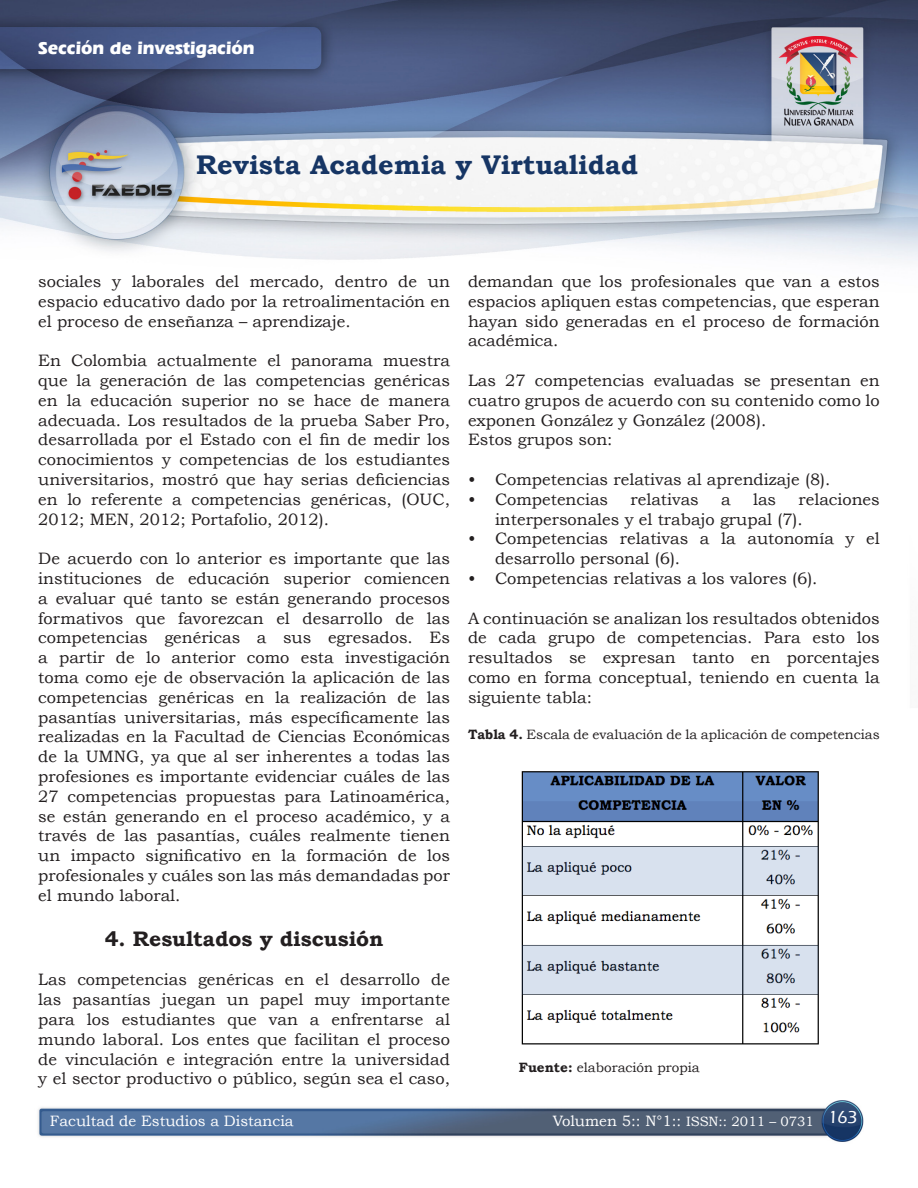
<style>
.page{position:relative;width:918px;height:1188px;background:#fff}
.page>*{position:absolute;margin:0;border:0;box-sizing:border-box;transform-origin:0 0}
.t1{font:700 27px "Bookman Old Style";color:#163564}
.Sub_titulos{font:700 21px "Bookman Old Style";color:#231f20}
.t2{font:700 18px "Eras IT Cby BT";color:#fff}
.t3{font:500 18px "Eras ITC";color:#fff}
.Contenidos_Español{font:16.5px/19.8px "Bookman Old Style";color:#231f20;text-align:justify}
.t4{font:15px "Bookman Old Style";color:#fff}
.Pie_de_pag_Nº{font:13.5px "Bookman Old Style";color:#231f20}
.s1{font-weight:700}
.s2{font-size:13.5px}
</style>
<div class="page">
<img style="left:0;top:0;width:918px;height:1142px">
<img style="left:516px;top:766px;width:308px;height:283px">
<p class="t2" style="left:38px;top:37px;width:218px">Sección de investigación</p>
<h1 class="t1" style="left:196px;top:149px;width:443px">Revista Academia y Virtualidad</h1>
<p class="Contenidos_Español" style="left:38px;top:271px;width:413px">sociales y laborales del mercado, dentro de un espacio educativo dado por la retroalimentación en el proceso de enseñanza – aprendizaje.</p>
<p class="Contenidos_Español" style="left:38px;top:351px;width:413px">En Colombia actualmente el panorama muestra que la generación de las competencias genéricas en la educación superior no se hace de manera adecuada. Los resultados de la prueba Saber Pro, desarrollada por el Estado con el fin de medir los conocimientos y competencias de los estudiantes universitarios, mostró que hay serias deficiencias en lo referente a competencias genéricas, (OUC, 2012; MEN, 2012; Portafolio, 2012).</p>
<p class="Contenidos_Español" style="left:38px;top:549px;width:413px">De acuerdo con lo anterior es importante que las instituciones de educación superior comiencen a evaluar qué tanto se están generando procesos formativos que favorezcan el desarrollo de las competencias genéricas a sus egresados. Es a partir de lo anterior como esta investigación toma como eje de observación la aplicación de las competencias genéricas en la realización de las pasantías universitarias, más específicamente las realizadas en la Facultad de Ciencias Económicas de la UMNG, ya que al ser inherentes a todas las profesiones es importante evidenciar cuáles de las 27 competencias propuestas para Latinoamérica, se están generando en el proceso académico, y a través de las pasantías, cuáles realmente tienen un impacto significativo en la formación de los profesionales y cuáles son las más demandadas por el mundo laboral.</p>
<p class="Sub_titulos" style="left:105px;top:926px;width:280px">4. Resultados y discusión</p>
<p class="Contenidos_Español" style="left:38px;top:970px;width:413px">Las competencias genéricas en el desarrollo de las pasantías juegan un papel muy importante para los estudiantes que van a enfrentarse al mundo laboral. Los entes que facilitan el proceso de vinculación e integración entre la universidad y el sector productivo o público, según sea el caso,</p>
<p class="Contenidos_Español" style="left:468px;top:271px;width:413px">demandan que los profesionales que van a estos espacios apliquen estas competencias, que esperan hayan sido generadas en el proceso de formación académica.</p>
<p class="Contenidos_Español" style="left:468px;top:370px;width:413px">Las 27 competencias evaluadas se presentan en cuatro grupos de acuerdo con su contenido como lo exponen González y González (2008).</p>
<p class="Contenidos_Español" style="left:468px;top:430px;width:146px">Estos grupos son:</p>
<p class="Contenidos_Español" style="left:468px;top:469px;width:364px">• Competencias relativas al aprendizaje (8).</p>
<p class="Contenidos_Español" style="left:468px;top:489px;width:142px">• Competencias</p>
<p class="Contenidos_Español" style="left:630px;top:489px;width:70px">relativas</p>
<p class="Contenidos_Español" style="left:721px;top:489px;width:11px">a</p>
<p class="Contenidos_Español" style="left:753px;top:489px;width:25px">las</p>
<p class="Contenidos_Español" style="left:495px;top:489px;width:386px;text-indent:303px">relaciones interpersonales y el trabajo grupal (7).</p>
<p class="Contenidos_Español" style="left:495px;top:529px;width:386px;text-indent:-27px">• Competencias relativas a la autonomía y el desarrollo personal (6).</p>
<p class="Contenidos_Español" style="left:468px;top:568px;width:351px">• Competencias relativas a los valores (6).</p>
<p class="Contenidos_Español" style="left:468px;top:608px;width:413px">A continuación se analizan los resultados obtenidos de cada grupo de competencias. Para esto los resultados se expresan tanto en porcentajes como en forma conceptual, teniendo en cuenta la siguiente tabla:</p>
<p class="Pie_de_pag_Nº" style="left:468px;top:726px;width:413px"><span class="s1">Tabla 4.</span> Escala de evaluación de la aplicación de competencias</p>
<p class="Pie_de_pag_Nº" style="left:519px;top:1060px;width:182px"><span class="s1">Fuente:</span> elaboración propia</p>
<p class="t4" style="left:50px;top:1113px;width:245px">Facultad de Estudios a Distancia</p>
<p class="t4" style="left:553px;top:1113px;width:263px">Volumen 5:: N°1:: <span class="s2">ISSN:: 2011 – 0731</span></p>
<p class="t3" style="left:828px;top:1107px;width:31px">163</p>
</div>
